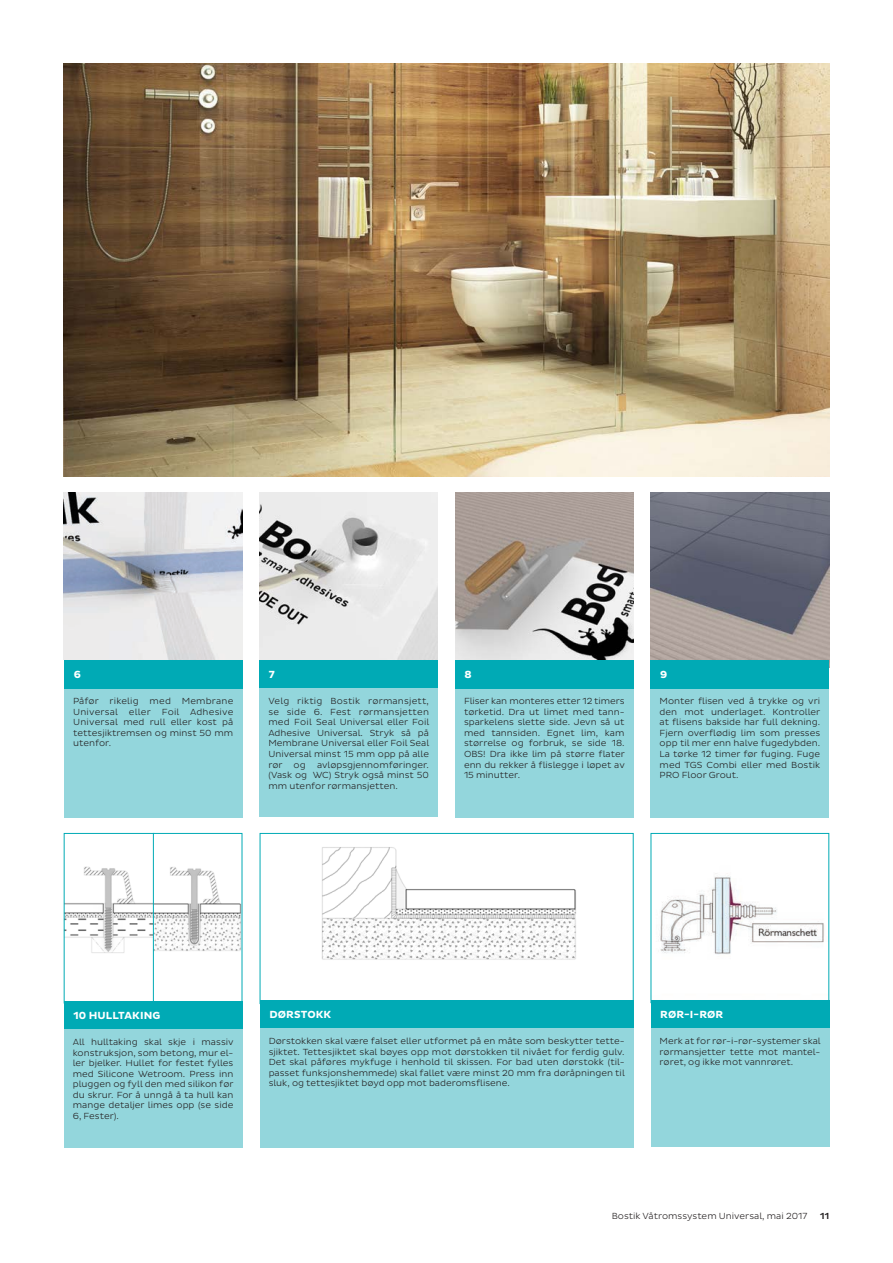
<style>
.page{position:relative;width:893px;height:1263px;background:#fff}
.page>*{position:absolute;margin:0;border:0;box-sizing:border-box;transform-origin:0 0}
.t1{font:700 10.5px "Bostik";letter-spacing:.015em;color:#fff}
.t2{font:300 9px/10.5px "Bostik";color:#231f20;text-align:justify}
.t3{font:500 9px "Bostik";color:#231f20}
</style>
<div class="page">
<img style="left:322px;top:847px;width:254px;height:113px">
<div style="left:260px;top:833px;width:374px;height:171px;border:1px solid #00aab5"></div>
<img style="left:242px;top:492px;width:1px;height:167px">
<img style="left:64px;top:492px;width:178px;height:167px">
<img style="left:660px;top:873px;width:164px;height:82px">
<div style="left:651px;top:833px;width:178px;height:170px;border:1px solid #00aab5"></div>
<img style="left:259px;top:492px;width:179px;height:168px">
<img style="left:455px;top:492px;width:179px;height:168px">
<img style="left:651px;top:492px;width:178px;height:168px">
<img style="left:66px;top:866px;width:86px;height:87px">
<svg style="left:155px;top:867px;width:85px;height:84px"></svg>
<div style="left:153px;top:833px;width:89px;height:169px;border:1px solid #00aab5"></div>
<div style="left:64px;top:660px;width:178px;height:29px;background:#00aab5"></div>
<div style="left:64px;top:689px;width:178px;height:128px;background:#93d6dc"></div>
<div style="left:259px;top:660px;width:179px;height:29px;background:#00aab5"></div>
<div style="left:259px;top:689px;width:179px;height:128px;background:#93d6dc"></div>
<div style="left:455px;top:660px;width:179px;height:29px;background:#00aab5"></div>
<div style="left:455px;top:689px;width:179px;height:128px;background:#93d6dc"></div>
<div style="left:651px;top:660px;width:178px;height:29px;background:#00aab5"></div>
<div style="left:651px;top:689px;width:178px;height:128px;background:#93d6dc"></div>
<div style="left:260px;top:1000px;width:374px;height:28px;background:#00aab5"></div>
<div style="left:260px;top:1028px;width:374px;height:119px;background:#93d6dc"></div>
<div style="left:651px;top:1000px;width:178px;height:28px;background:#00aab5"></div>
<div style="left:651px;top:1028px;width:178px;height:119px;background:#93d6dc"></div>
<div style="left:64px;top:1001px;width:178px;height:28px;background:#00aab5"></div>
<div style="left:64px;top:1029px;width:178px;height:119px;background:#93d6dc"></div>
<img style="left:64px;top:64px;width:765px;height:412px">
<p class="t1" style="left:74px;top:668px;width:9px">6</p>
<p class="t2" style="left:73px;top:696px;width:162px">Påfør rikelig med Membrane Universal eller Foil Adhesive Universal med rull eller kost på tettesjiktremsen og minst 50 mm utenfor.</p>
<p class="t1" style="left:269px;top:668px;width:7px">7</p>
<p class="t2" style="left:268px;top:696px;width:162px">Velg riktig Bostik rørmansjett, se side 6. Fest rørmansjetten med Foil Seal Universal eller Foil Ad hesive Universal. Stryk så på Membrane Universal eller Foil Seal Universal minst 15 mm opp på alle rør og</p>
<p class="t2" style="left:268px;top:759px;width:162px;text-indent:49px">avløpsgjennomføringer. (Vask og WC) Stryk også minst 50 mm utenfor rørmansjetten.</p>
<p class="t1" style="left:465px;top:668px;width:9px">8</p>
<p class="t2" style="left:464px;top:696px;width:162px">Fliser kan monteres etter 12 timers tørketid. Dra ut limet med tann&shy;sparkelens slette side. Jevn så ut med tannsiden. Egnet lim, kam størrelse og forbruk, se side 18.<br>OBS! Dra ikke lim på større flater enn du rekker å flislegge i løpet av 15 minutter.</p>
<p class="t1" style="left:660px;top:668px;width:9px">9</p>
<p class="t2" style="left:660px;top:696px;width:162px">Monter flisen ved å trykke og vri den mot underlaget. Kontroller at flisens bakside har full dekning.<br>Fjern overflødig lim som presses opp til mer enn halve fugedybden.<br>La tørke 12 timer før fuging. Fuge med TGS Combi eller med Bostik PRO Floor Grout.</p>
<p class="t1" style="left:73px;top:1009px;width:89px">10 HULLTAKING</p>
<p class="t2" style="left:73px;top:1037px;width:162px">All hulltaking skal skje i massiv konstruksjon, som betong, mur el&shy;ler bjelker. Hullet for festet fylles med Silicone Wetroom. Press inn pluggen og fyll den med silikon før du skrur. For å unngå å ta hull kan mange detaljer limes opp (se side 6, Fester).</p>
<p class="t1" style="left:269px;top:1008px;width:63px">DØRSTOKK</p>
<p class="t2" style="left:269px;top:1036px;width:358px">Dørstokken skal være falset eller utformet på en måte som beskytter tette&shy;sjiktet. Tettesjiktet skal bøyes opp mot dørstokken til nivået for ferdig gulv.<br>Det skal påføres mykfuge i henhold til skissen. For bad uten dørstokk (til&shy;passet funksjonshemmede) skal fallet være minst 20 mm fra døråpningen til sluk, og tettesjiktet bøyd opp mot baderomsflisene.</p>
<p class="t1" style="left:660px;top:1008px;width:64px">RØR-I-RØR</p>
<p class="t2" style="left:660px;top:1036px;width:163px">Merk at for rør-i-rør-systemer skal rørmansjetter tette mot mantel&shy;røret, og ikke mot vannrøret.</p>
<p class="t2" style="left:612px;top:1210px;width:197px">Bostik Våtromssystem Universal, mai 2017</p>
<p class="t3" style="left:820px;top:1210px;width:11px">11</p>
</div>
